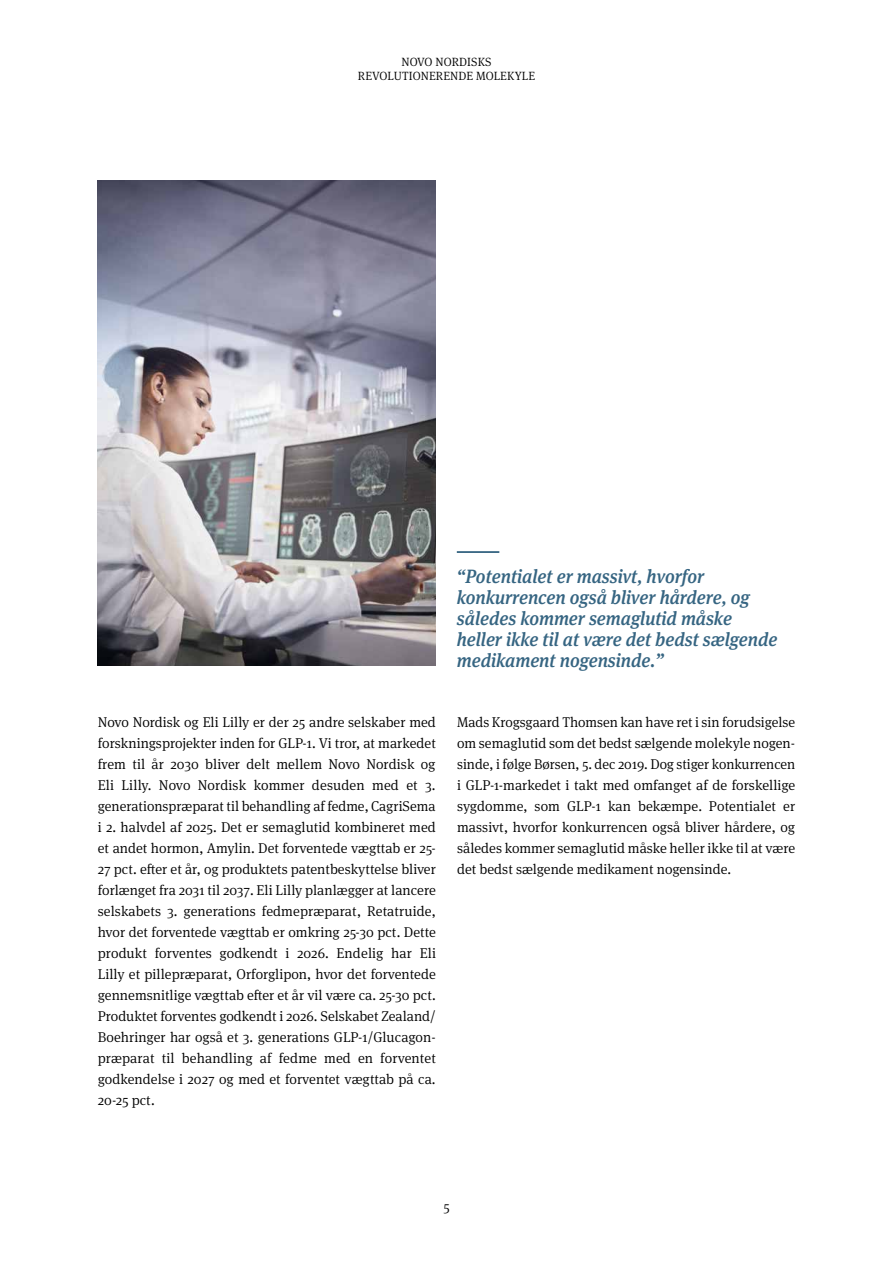
<style>
.page{position:relative;width:893px;height:1263px;background:#fff}
.page>*{position:absolute;margin:0;border:0;box-sizing:border-box;transform-origin:0 0}
.t1{font:italic 500 19.2px/21px "Meta Serif Pro";color:#366582;scale:.93 1}
.t2{font:300 14.25px/21px "Meta Serif Pro";color:#000;text-align:justify}
.t3{font:300 13.5px "Meta Serif Pro";color:#000}
.t4{font:300 12px/14.4px "Meta Serif Pro";letter-spacing:.01em;color:#000;text-align:center}
</style>
<div class="page">
<hr style="left:457px;top:551px;width:42px;height:2px;background:#366582">
<img style="left:98px;top:181px;width:338px;height:485px">
<p class="t4" style="left:358px;top:54px;width:179px">NOVO NORDISKS<br>REVOLUTIONERENDE MOLEKYLE</p>
<h1 class="t1" style="left:457px;top:564px;width:346px">“Potentialet er massivt, hvorfor konkurrencen også bliver hårdere, og således kommer semaglutid måske heller ikke til at være det bedst sælgende medikament nogensinde.”</h1>
<p class="t2" style="left:98px;top:711px;width:340px">Novo Nordisk og Eli Lilly er der 25 andre selskaber med forskningsprojekter inden for GLP-1. Vi tror, at markedet frem til år 2030 bliver delt mellem Novo Nordisk og Eli Lilly. Novo Nordisk kommer desuden med et 3. generationspræparat til behandling af fedme, CagriSema i 2. halvdel af 2025. Det er semaglutid kombineret med et andet hormon, Amylin. Det forventede vægttab er 25- 27 pct. efter et år, og produktets patentbeskyttelse bliver forlænget fra 2031 til 2037. Eli Lilly planlægger at lancere selskabets 3. generations fedmepræparat, Retatruide, hvor det forventede vægttab er omkring 25-30 pct. Dette produkt forventes godkendt i 2026. Endelig har Eli Lilly et pillepræparat, Orforglipon, hvor det forventede gennemsnitlige vægttab efter et år vil være ca. 25-30 pct.<br>Produktet forventes godkendt i 2026. Selskabet Zealand/ Boehringer har også et 3. generations GLP-1/Glucagon&shy;præparat til behandling af fedme med en forventet godkendelse i 2027 og med et forventet vægttab på ca.<br>20-25 pct.</p>
<p class="t2" style="left:457px;top:711px;width:340px">Mads Krogsgaard Thomsen kan have ret i sin forudsigelse om semaglutid som det bedst sælgende molekyle nogen&shy;sinde, i følge Børsen, 5. dec 2019. Dog stiger konkurrencen i GLP-1-markedet i takt med omfanget af de forskellige sygdomme, som GLP-1 kan bekæmpe. Potentialet er massivt, hvorfor konkurrencen også bliver hårdere, og således kommer semaglutid måske heller ikke til at være det bedst sælgende medikament nogensinde.</p>
<p class="t3" style="left:443px;top:1198px;width:8px">5</p>
</div>
